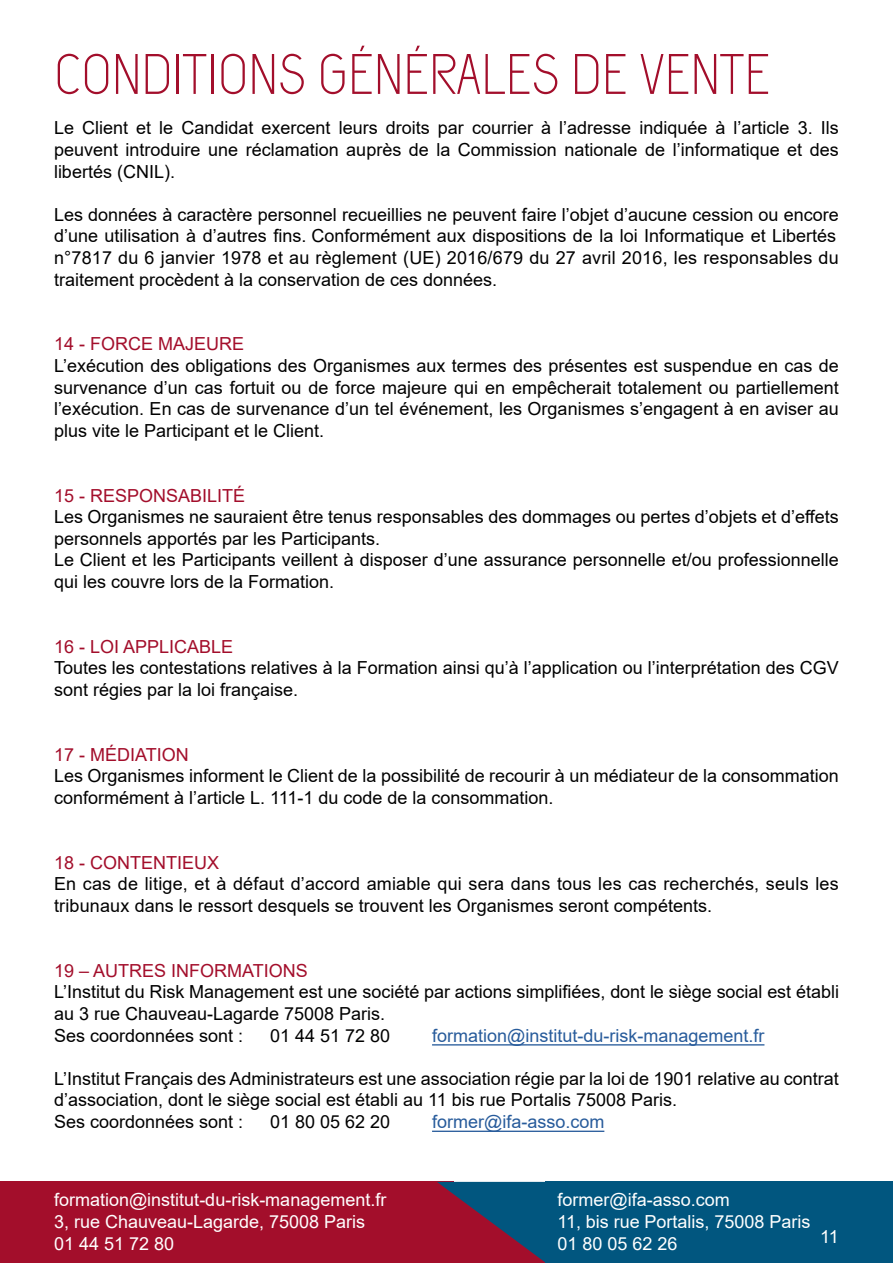
<style>
.page{position:relative;width:893px;height:1263px;background:#fff}
.page>*{position:absolute;margin:0;border:0;box-sizing:border-box;transform-origin:0 0}
.t1{font:57px "Capsuula";color:#a30e2b}
.t2{font:18px/21.6px "Arial";color:#000}
.t3{font:18px/21.6px "Arial";color:#fff}
.t4{font:18px "Arial";color:#a30e2b}
.t5{font:18px "Arial";color:#275b9b}
.s1{font-style:inherit}
</style>
<div class="page">
<div style="left:0;top:1182px;width:453px;height:81px;background:#a30e2b"></div>
<svg style="left:437px;top:1182px;width:108px;height:81px;background:#533154"></svg>
<div style="left:545px;top:1182px;width:348px;height:81px;background:#01567f"></div>
<hr style="left:432px;top:1130px;width:172px;height:2px;background:#275b9b">
<hr style="left:432px;top:1044px;width:332px;height:1px;background:#275b9b">
<h1 class="t1" style="left:54px;top:42px;width:718px">CONDITIONS GÉNÉRALES DE VENTE</h1>
<p class="t2" style="left:54px;top:117px;width:786px;text-align:justify">Le Client et le Candidat exercent leurs droits par courrier à l’adresse indiquée à l’article 3. Ils peuvent introduire une réclamation auprès de la Commission nationale de l’informatique et des libertés (CNIL).</p>
<p class="t2" style="left:54px;top:203px;width:786px">Les données à caractère personnel recueillies ne peuvent faire l’objet d’aucune cession ou encore d’une utilisation à d’autres fins. Conformément aux dispositions de la loi Informatique et Libertés n°7817 du 6 janvier 1978 et au règlement (UE) 2016/679 du 27 avril 2016, les responsables du traitement procèdent à la conservation de ces données.</p>
<p class="t4" style="left:54px;top:332px;width:192px">14 - FORCE MAJEURE</p>
<p class="t2" style="left:54px;top:355px;width:786px;text-align:justify">L’exécution des obligations des Organismes aux termes des présentes est suspendue en cas de survenance d’un cas fortuit ou de force majeure qui en empêcherait totalement ou partiellement l’exécution. En cas de survenance d’un tel événement, les Organismes s’engagent à en aviser au plus vite le Participant et le Client.</p>
<p class="t4" style="left:54px;top:483px;width:193px">15 - RESPONSABILITÉ</p>
<p class="t2" style="left:54px;top:506px;width:786px">Les Organismes ne sauraient être tenus responsables des dommages ou pertes d’objets et d’effets personnels apportés par les Participants.<br>Le Client et les Participants veillent à disposer d’une assurance personnelle et/ou professionnelle qui les couvre lors de la Formation.</p>
<p class="t4" style="left:54px;top:634px;width:181px">16 - LOI APPLICABLE</p>
<p class="t2" style="left:54px;top:657px;width:786px">Toutes les contestations relatives à la Formation ainsi qu’à l’application ou l’interprétation des CGV sont régies par la loi française.</p>
<p class="t4" style="left:54px;top:742px;width:136px">17 - MÉDIATION</p>
<p class="t2" style="left:54px;top:765px;width:786px">Les Organismes informent le Client de la possibilité de recourir à un médiateur de la consommation conformément à l’article L. 111-1 du code de la consommation.</p>
<p class="t4" style="left:54px;top:850px;width:167px">18 - CONTENTIEUX</p>
<p class="t2" style="left:54px;top:873px;width:786px">En cas de litige, et à défaut d’accord amiable qui sera dans tous les cas recherchés, seuls les tribunaux dans le ressort desquels se trouvent les Organismes seront compétents.</p>
<p class="t4" style="left:54px;top:958px;width:255px">19 – AUTRES INFORMATIONS</p>
<p class="t2" style="left:54px;top:981px;width:787px">L’Institut du Risk Management est une société par actions simplifiées, dont le siège social est établi au 3 rue Chauveau-Lagarde 75008 Paris.<br>Ses coordonnées sont :</p>
<p class="t2" style="left:270px;top:1024px;width:122px">01 44 51 72 <span class="s1">80</span></p>
<p class="t5" style="left:432px;top:1023px;width:334px">formation@institut-du-risk-management.fr</p>
<p class="t2" style="left:54px;top:1067px;width:786px">L’Institut Français des Administrateurs est une association régie par la loi de 1901 relative au contrat d’association, dont le siège social est établi au 11 bis rue Portalis 75008 Paris.<br>Ses coordonnées sont :</p>
<p class="t2" style="left:270px;top:1111px;width:122px">01 80 05 62 20</p>
<p class="t5" style="left:432px;top:1109px;width:174px">former@ifa-asso.com</p>
<p class="t3" style="left:54px;top:1189px;width:334px">formation@institut-du-risk-management.fr<br>3, rue Chauveau-Lagarde, 75008 Paris<br>01 44 51 72 <span class="s1">80</span></p>
<p class="t3" style="left:557px;top:1189px;width:254px">former@ifa-asso.com<br>11, bis rue Portalis, 75008 Paris<br>01 80 05 62 26</p>
<p class="t3" style="left:820px;top:1226px;width:20px">11</p>
</div>
